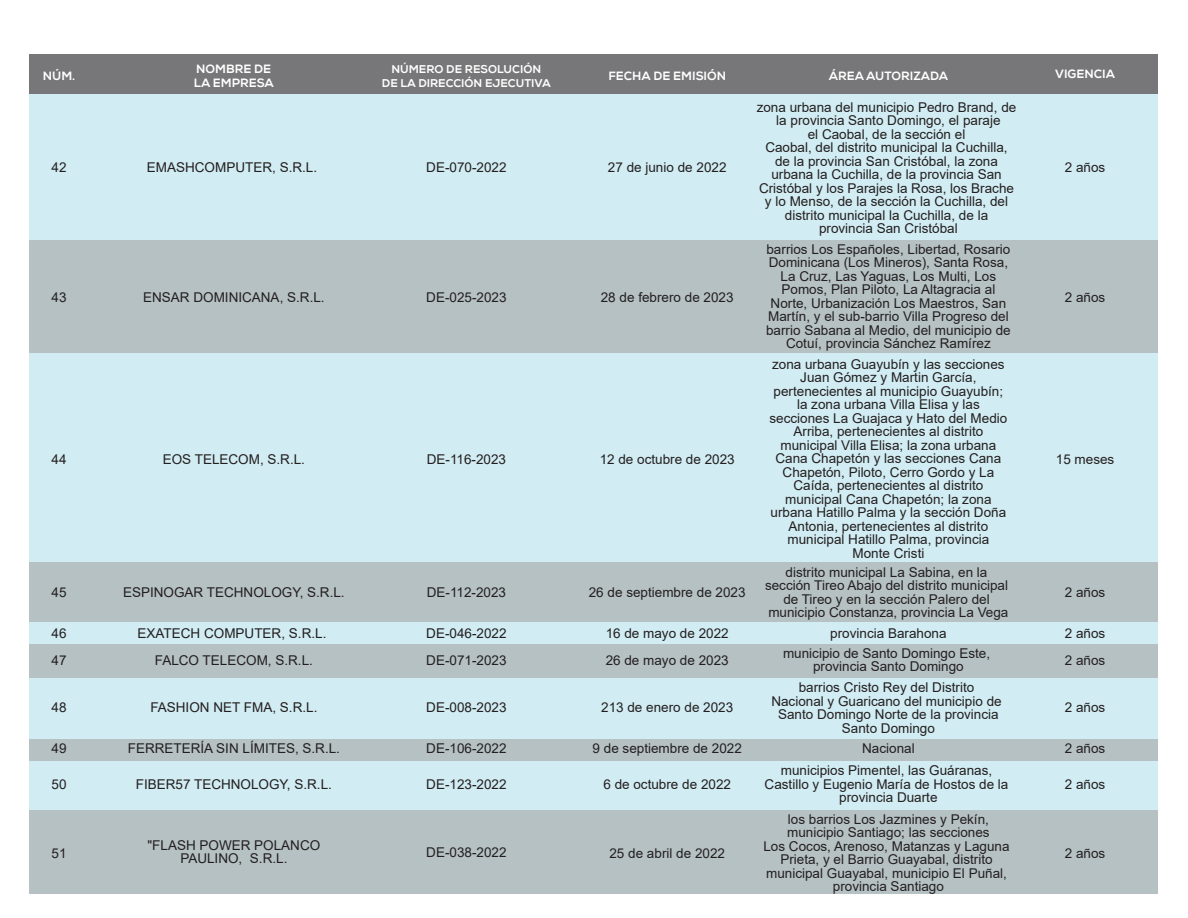
<style>
.page{position:relative;width:1188px;height:918px;background:#fff}
.page>*{position:absolute;margin:0;border:0;box-sizing:border-box;transform-origin:0 0}
.t1{font:13.5px/13.5px "Arial";color:#231f20;text-align:center}
.t2{font:800 12px "Nexa";color:#fff}
.t3{font:800 11.25px/13.5px "Nexa";color:#fff;text-align:center}
</style>
<div class="page">
<div style="left:30px;top:54px;width:1128px;height:42px;background:#777779"></div>
<div style="left:30px;top:95px;width:1128px;height:145px;background:#d1ecf2"></div>
<div style="left:30px;top:278px;width:1128px;height:284px;background:#d1ecf2"></div>
<div style="left:30px;top:622px;width:1128px;height:22px;background:#d1ecf2"></div>
<div style="left:30px;top:678px;width:1128px;height:61px;background:#d1ecf2"></div>
<div style="left:30px;top:760px;width:1128px;height:61px;background:#d1ecf2"></div>
<div style="left:30px;top:240px;width:1128px;height:113px;background:#b6c1c4"></div>
<div style="left:30px;top:562px;width:1128px;height:60px;background:#b6c1c4"></div>
<div style="left:30px;top:644px;width:1128px;height:34px;background:#b6c1c4"></div>
<div style="left:30px;top:739px;width:1128px;height:21px;background:#b6c1c4"></div>
<div style="left:30px;top:811px;width:1128px;height:83px;background:#b6c1c4"></div>
<p class="t2" style="left:43px;top:69px;width:34px">NÚM.</p>
<p class="t2" style="left:196px;top:62px;width:77px">NOMBRE DE</p>
<p class="t2" style="left:194px;top:75px;width:82px">LA EMPRESA</p>
<p class="t3" style="left:382px;top:63px;width:171px">NÚMERO DE RESOLUCIÓN<br>DE LA DIRECCIÓN EJECUTIVA</p>
<p class="t2" style="left:608px;top:69px;width:119px">FECHA DE EMISIÓN</p>
<p class="t2" style="left:829px;top:69px;width:121px">ÁREA AUTORIZADA</p>
<p class="t2" style="left:1055px;top:66px;width:61px">VIGENCIA</p>
<p class="t1" style="left:52px;top:161px;width:17px">42</p>
<p class="t1" style="left:52px;top:291px;width:17px">43</p>
<p class="t1" style="left:147px;top:161px;width:172px">EMASHCOMPUTER, S.R.L.</p>
<p class="t1" style="left:143px;top:291px;width:183px">ENSAR DOMINICANA, S.R.L.</p>
<p class="t1" style="left:426px;top:161px;width:82px">DE-070-2022</p>
<p class="t1" style="left:426px;top:291px;width:82px">DE-025-2023</p>
<p class="t1" style="left:608px;top:161px;width:120px">27 de junio de 2022</p>
<p class="t1" style="left:601px;top:291px;width:134px">28 de febrero de 2023</p>
<p class="t1" style="left:757px;top:100px;width:261px">zona urbana del municipio Pedro Brand, de la provincia Santo Domingo, el paraje<br>el Caobal, de la sección el<br>Caobal, del distrito municipal la Cuchilla, de la provincia San Cristóbal, la zona urbana la Cuchilla, de la provincia San Cristóbal y los Parajes la Rosa, los Brache y lo Menso, de la sección la Cuchilla, del distrito municipal la Cuchilla, de la provincia San Cristóbal</p>
<p class="t1" style="left:766px;top:242px;width:246px">barrios Los Españoles, Libertad, Rosario Dominicana (Los Mineros), Santa Rosa, La Cruz, Las Yaguas, Los Multi, Los Pomos, Plan Piloto, La Altagracia al Norte, Urbanización Los Maestros, San Martín, y el sub-barrio Villa Progreso del barrio Sabana al Medio, del municipio de Cotuí, provincia Sánchez Ramírez</p>
<p class="t1" style="left:1065px;top:161px;width:42px">2 años</p>
<p class="t1" style="left:1065px;top:291px;width:42px">2 años</p>
<p class="t1" style="left:52px;top:453px;width:17px">44</p>
<p class="t1" style="left:52px;top:586px;width:17px">45</p>
<p class="t1" style="left:52px;top:619px;width:17px;line-height:27px;text-align:left">46<br>47</p>
<p class="t1" style="left:52px;top:701px;width:17px">48</p>
<p class="t1" style="left:52px;top:741px;width:17px">49</p>
<p class="t1" style="left:52px;top:777px;width:17px">50</p>
<p class="t1" style="left:163px;top:453px;width:144px">EOS TELECOM, S.R.L.</p>
<p class="t1" style="left:123px;top:586px;width:223px">ESPINOGAR TECHNOLOGY, S.R.L.</p>
<p class="t1" style="left:138px;top:619px;width:190px;line-height:27px">EXATECH COMPUTER, S.R.L.<br>FALCO TELECOM, S.R.L.</p>
<p class="t1" style="left:150px;top:701px;width:169px">FASHION NET FMA, S.R.L.</p>
<p class="t1" style="left:128px;top:742px;width:214px">FERRETERÍA SIN LÍMITES, S.R.L.</p>
<p class="t1" style="left:136px;top:777px;width:198px">FIBER57 TECHNOLOGY, S.R.L.</p>
<p class="t1" style="left:427px;top:453px;width:81px">DE-116-2023</p>
<p class="t1" style="left:427px;top:586px;width:81px">DE-112-2023</p>
<p class="t1" style="left:426px;top:619px;width:82px;line-height:27px;text-align:left">DE-046-2022<br>DE-071-2023</p>
<p class="t1" style="left:426px;top:701px;width:82px">DE-008-2023</p>
<p class="t1" style="left:426px;top:741px;width:82px">DE-106-2022</p>
<p class="t1" style="left:426px;top:777px;width:82px">DE-123-2022</p>
<p class="t1" style="left:600px;top:453px;width:137px">12 de octubre de 2023</p>
<p class="t1" style="left:589px;top:586px;width:158px">26 de septiembre de 2023</p>
<p class="t1" style="left:606px;top:619px;width:125px;line-height:27px;text-align:left">16 de mayo de 2022<br>26 de mayo de 2023</p>
<p class="t1" style="left:601px;top:701px;width:134px">213 de enero de 2023</p>
<p class="t1" style="left:593px;top:741px;width:151px">9 de septiembre de 2022</p>
<p class="t1" style="left:603px;top:777px;width:129px">6 de octubre de 2022</p>
<p class="t1" style="left:769px;top:357px;width:239px">zona urbana Guayubín y las secciones Juan Gómez y Martin García, pertenecientes al municipio Guayubín; la zona urbana Villa Elisa y las secciones La Guajaca y Hato del Medio Arriba, pertenecientes al distrito municipal Villa Elisa; la zona urbana Cana Chapetón y las secciones Cana Chapetón, Piloto, Cerro Gordo y La Caída, pertenecientes al distrito municipal Cana Chapetón; la zona urbana Hatillo Palma y la sección Doña Antonia, pertenecientes al distrito municipal Hatillo Palma, provincia Monte Cristi</p>
<p class="t1" style="left:765px;top:565px;width:245px">distrito municipal La Sabina, en la sección Tireo Abajo del distrito municipal de Tireo y en la sección Palero del municipio Constanza, provincia La Vega</p>
<p class="t1" style="left:783px;top:623px;width:209px;line-height:20.2px">provincia Barahona<br>municipio de Santo Domingo Este,</p>
<p class="t1" style="left:799px;top:656px;width:177px;line-height:20.7px">provincia Santo Domingo barrios Cristo Rey del Distrito</p>
<p class="t1" style="left:771px;top:694px;width:232px">Nacional y Guaricano del municipio de<br>Santo Domingo Norte de la provincia<br>Santo Domingo</p>
<p class="t1" style="left:862px;top:741px;width:54px">Nacional</p>
<p class="t1" style="left:785px;top:646px;width:209px">municipio de Santo Domingo Este,</p>
<p class="t1" style="left:839px;top:756px;width:100px">provincia Duarte</p>
<p class="t1" style="left:765px;top:764px;width:245px">municipios Pimentel, las Guáranas,<br>Castillo y Eugenio María de Hostos de la provincia Duarte</p>
<p class="t1" style="left:1056px;top:453px;width:60px">15 meses</p>
<p class="t1" style="left:1065px;top:586px;width:42px">2 años</p>
<p class="t1" style="left:1065px;top:626px;width:42px">2 años</p>
<p class="t1" style="left:1065px;top:653px;width:42px">2 años</p>
<p class="t1" style="left:1065px;top:701px;width:42px">2 años</p>
<p class="t1" style="left:1065px;top:741px;width:42px">2 años</p>
<p class="t1" style="left:1065px;top:777px;width:42px">2 años</p>
<p class="t1" style="left:52px;top:846px;width:17px">51</p>
<p class="t1" style="left:147px;top:838px;width:174px">"FLASH POWER POLANCO<br>PAULINO, S.R.L.</p>
<p class="t1" style="left:426px;top:846px;width:82px">DE-038-2022</p>
<p class="t1" style="left:786px;top:812px;width:207px">"los barrios Los Jazmines y Pekín,</p>
<p class="t1" style="left:763px;top:812px;width:248px">los barrios Los Jazmines y Pekín, municipio Santiago; las secciones<br>Los Cocos, Arenoso, Matanzas y Laguna Prieta, y el Barrio Guayabal, distrito municipal Guayabal, municipio El Puñal, provincia Santiago</p>
<p class="t1" style="left:609px;top:846px;width:117px">25 de abril de 2022</p>
<p class="t1" style="left:1065px;top:846px;width:42px">2 años</p>
<p class="t1" style="left:831px;top:880px;width:117px">provincia Santiago"</p>
</div>
